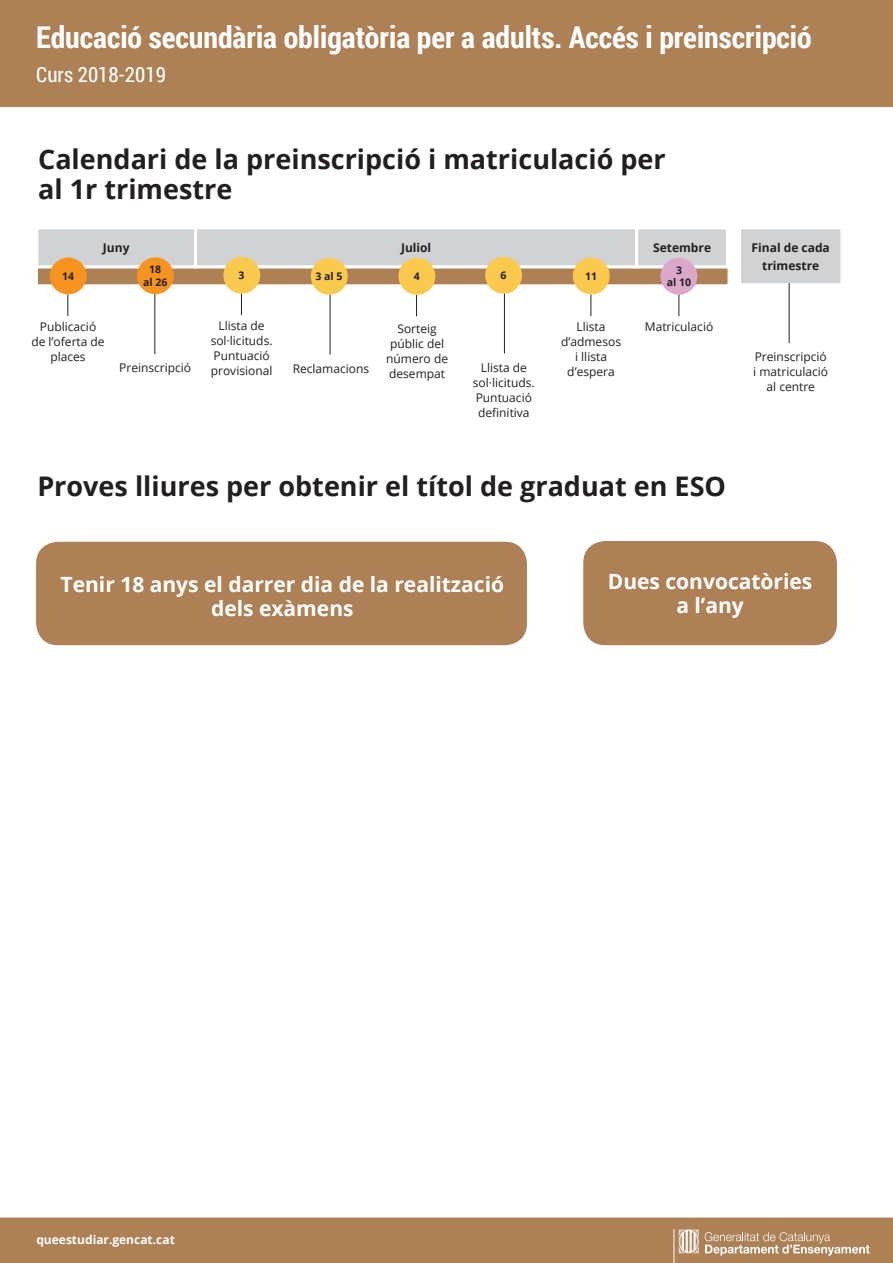
<style>
.page{position:relative;width:893px;height:1263px;background:#fff}
.page>*{position:absolute;margin:0;border:0;box-sizing:border-box;transform-origin:0 0}
.Capçalera{font:700 30px "Roboto Condensed";color:#fff}
.Títol_apartat{font:700 27px/30px "Open Sans";color:#231f20}
.Subtítol_apartat{font:700 21px/24px "Open Sans";color:#fff;text-align:center}
.Capçalera_subtítol{font:21px "Roboto Condensed";color:#fff}
.Text{font:12px/15px "Open Sans";color:#231f20;text-align:center}
.Text-2{font:700 12px/18px "Open Sans";color:#231f20;text-align:center}
.Text-3{font:700 12px "Open Sans";color:#fff}
.Text-4{font:700 10.5px/12.6px "Open Sans";color:#231f20;text-align:center}
</style>
<div class="page">
<div style="left:0;top:1218px;width:893px;height:45px;background:#ae8055"></div>
<div style="left:0;top:1217px;width:893px;height:46px;border:2px solid #ae8055"></div>
<hr style="left:674px;top:1229px;width:1px;height:34px;background:#fff">
<svg style="left:678px;top:1229px;width:21px;height:24px"></svg>
<svg style="left:705px;top:1232px;width:165px;height:23px"></svg>
<div style="left:0;top:0;width:893px;height:106px;background:#ae8055"></div>
<div style="left:0;top:0;width:893px;height:107px;border:2px solid #ae8055"></div>
<div style="left:36px;top:267px;width:693px;height:19px;background:#ae8055;border:2px solid #fff"></div>
<div style="left:37px;top:228px;width:159px;height:39px;background:#d1d2d4"></div>
<div style="left:35px;top:226px;width:162px;height:42px;border:3px solid #fff"></div>
<div style="left:196px;top:228px;width:441px;height:39px;background:#d1d2d4"></div>
<div style="left:194px;top:226px;width:444px;height:42px;border:3px solid #fff"></div>
<div style="left:637px;top:228px;width:90px;height:39px;background:#d1d2d4"></div>
<div style="left:635px;top:226px;width:94px;height:42px;border:3px solid #fff"></div>
<svg style="left:241px;top:294px;width:1px;height:21px"></svg>
<div style="left:661px;top:259px;width:36px;height:35px;background:#dba8cb;border-radius:50%"></div>
<div style="left:660px;top:258px;width:37px;height:37px;border:2px solid #dba8cb;border-radius:50%"></div>
<div style="left:224px;top:258px;width:35px;height:35px;background:#fbc94d;border-radius:50%"></div>
<div style="left:223px;top:257px;width:37px;height:37px;border:2px solid #fbc94d;border-radius:50%"></div>
<svg style="left:678px;top:295px;width:1px;height:21px"></svg>
<svg style="left:67px;top:294px;width:1px;height:22px"></svg>
<div style="left:51px;top:258px;width:35px;height:36px;background:#f7941f;border-radius:50%"></div>
<div style="left:50px;top:258px;width:37px;height:36px;border:2px solid #f7941f;border-radius:50%"></div>
<div style="left:138px;top:258px;width:35px;height:35px;background:#f7941f;border-radius:50%"></div>
<div style="left:137px;top:257px;width:37px;height:37px;border:2px solid #f7941f;border-radius:50%"></div>
<div style="left:312px;top:259px;width:35px;height:35px;background:#fbc94d;border-radius:50%"></div>
<div style="left:311px;top:258px;width:37px;height:37px;border:2px solid #fbc94d;border-radius:50%"></div>
<hr style="left:154px;top:294px;width:1px;height:60px;background:#231f20">
<hr style="left:330px;top:295px;width:1px;height:60px;background:#231f20">
<div style="left:740px;top:228px;width:102px;height:57px;background:#d1d2d4"></div>
<div style="left:738px;top:226px;width:105px;height:60px;border:3px solid #fff"></div>
<hr style="left:789px;top:283px;width:1px;height:60px;background:#231f20">
<svg style="left:416px;top:295px;width:1px;height:21px"></svg>
<div style="left:399px;top:259px;width:36px;height:35px;background:#fbc94d;border-radius:50%"></div>
<div style="left:398px;top:258px;width:37px;height:37px;border:2px solid #fbc94d;border-radius:50%"></div>
<div style="left:486px;top:258px;width:35px;height:35px;background:#fbc94d;border-radius:50%"></div>
<div style="left:485px;top:257px;width:37px;height:37px;border:2px solid #fbc94d;border-radius:50%"></div>
<hr style="left:504px;top:294px;width:1px;height:59px;background:#231f20">
<svg style="left:590px;top:294px;width:1px;height:22px"></svg>
<div style="left:574px;top:258px;width:35px;height:36px;background:#fbc94d;border-radius:50%"></div>
<div style="left:573px;top:258px;width:37px;height:36px;border:2px solid #fbc94d;border-radius:50%"></div>
<div style="left:584px;top:542px;width:252px;height:102px;background:#ae8055;border-radius:21px"></div>
<div style="left:583px;top:541px;width:254px;height:104px;border:2px solid #ae8055;border-radius:21px"></div>
<div style="left:37px;top:542px;width:489px;height:102px;background:#ae8055;border-radius:21px"></div>
<div style="left:36px;top:542px;width:491px;height:103px;border:2px solid #ae8055;border-radius:21px"></div>
<p class="Capçalera" style="left:36px;top:16px;width:777px">Educació secundària obligatòria per a adults. Accés i preinscripció</p>
<p class="Capçalera_subtítol" style="left:36px;top:60px;width:131px">Curs 2018-2019</p>
<p class="Títol_apartat" style="left:38px;top:144px;width:629px">Calendari de la preinscripció i matriculació per al 1r trimestre</p>
<p class="Text-2" style="left:103px;top:238px;width:28px">Juny</p>
<p class="Text-2" style="left:401px;top:238px;width:32px">Juliol</p>
<p class="Text-2" style="left:653px;top:238px;width:59px">Setembre</p>
<p class="Text-4" style="left:62px;top:270px;width:13px">14</p>
<p class="Text-4" style="left:143px;top:263px;width:26px">18<br>al 26</p>
<p class="Text-4" style="left:316px;top:270px;width:28px">3 al 5</p>
<p class="Text-4" style="left:239px;top:269px;width:7px">3</p>
<p class="Text-4" style="left:414px;top:270px;width:7px">4</p>
<p class="Text-4" style="left:500px;top:269px;width:7px">6</p>
<p class="Text-4" style="left:585px;top:270px;width:13px">11</p>
<p class="Text-4" style="left:667px;top:263px;width:26px">3<br>al 10</p>
<p class="Text" style="left:211px;top:318px;width:63px">Llista de sol·licituds.<br>Puntuació provisional</p>
<p class="Text" style="left:40px;top:319px;width:58px">Publicació</p>
<p class="Text" style="left:645px;top:319px;width:70px">Matriculació</p>
<p class="Text" style="left:31px;top:334px;width:75px">de l’oferta de places</p>
<p class="Text" style="left:561px;top:319px;width:62px">Llista d’admesos i llista d’espera</p>
<p class="Text" style="left:386px;top:321px;width:63px">Sorteig públic del número de desempat</p>
<p class="Text" style="left:473px;top:360px;width:63px">Llista de sol·licituds.<br>Puntuació definitiva</p>
<p class="Text" style="left:119px;top:360px;width:73px">Preinscripció</p>
<p class="Text" style="left:293px;top:361px;width:78px">Reclamacions</p>
<p class="Títol_apartat" style="left:37px;top:471px;width:690px">Proves lliures per obtenir el títol de graduat en ESO</p>
<p class="Text-2" style="left:752px;top:238px;width:80px">Final de cada trimestre</p>
<p class="Text" style="left:753px;top:349px;width:76px">Preinscripció i matriculació al centre</p>
<p class="Subtítol_apartat" style="left:61px;top:571px;width:445px">Tenir 18 anys el darrer dia de la realització dels exàmens</p>
<p class="Subtítol_apartat" style="left:608px;top:569px;width:206px">Dues convocatòries a l’any</p>
<p class="Text-3" style="left:36px;top:1231px;width:140px">queestudiar.gencat.cat</p>
</div>
